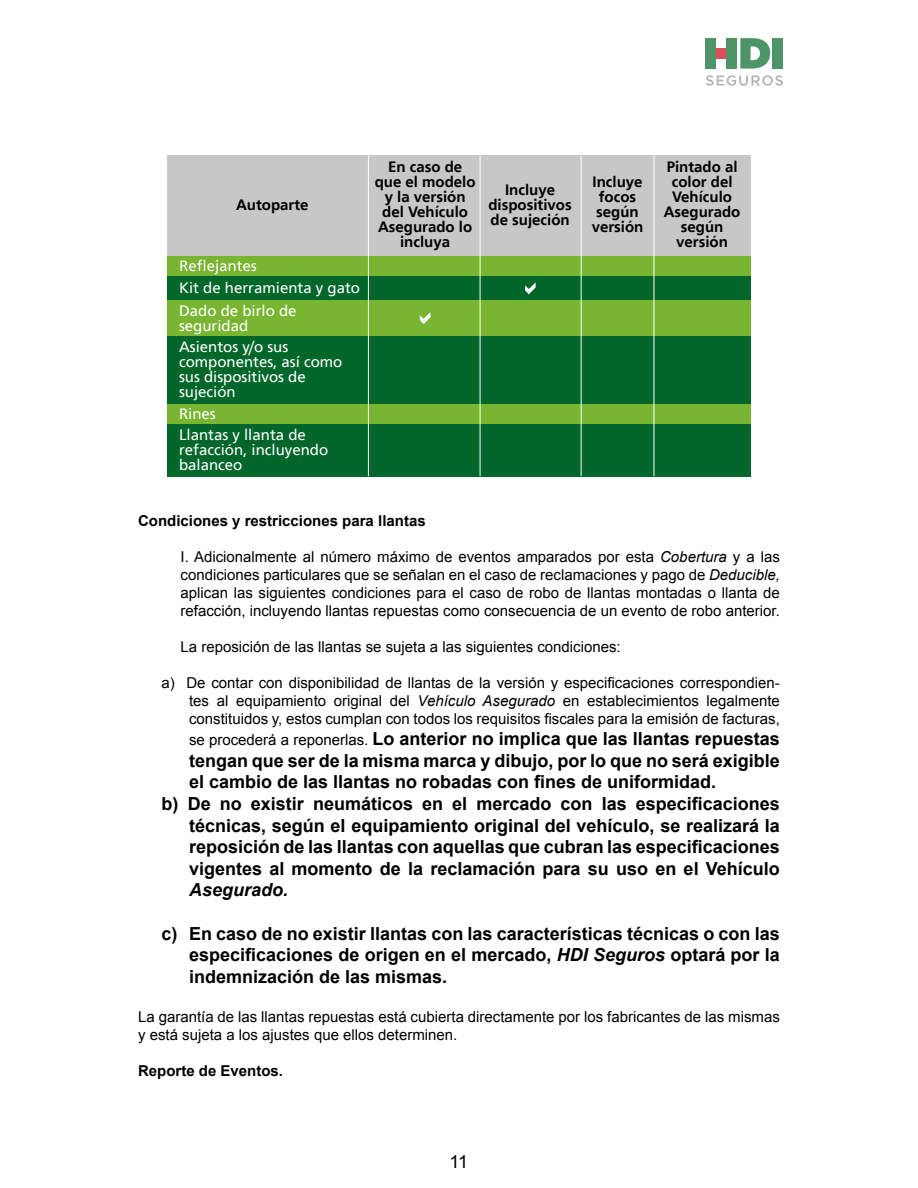
<style>
.page{position:relative;width:918px;height:1188px;background:#fff}
.page>*{position:absolute;margin:0;border:0;box-sizing:border-box;transform-origin:0 0}
.t1{font:700 18px/21.6px "Arial";color:#000;text-align:justify}
.t2{font:italic 700 18px "Arial";color:#000}
.t3{font:18px "Arial";color:#000}
.t4{font:15px/18px "Arial";color:#000;text-align:justify}
.t5{font:15px/15px "HDI Gerling Sans Bold";color:#000;text-align:center}
.t6{font:15px/15px "HDI Gerling Sans Regular";color:#fff}
.t7{font:700 15px "Arial";color:#000}
.s1{font-style:italic}
.s2{font-weight:400;font-size:15px}
</style>
<div class="page">
<svg style="left:706px;top:75px;width:77px;height:11px"></svg>
<svg style="left:740px;top:38px;width:30px;height:31px"></svg>
<div style="left:773px;top:38px;width:10px;height:31px;background:#4d9469"></div>
<div style="left:716px;top:48px;width:10px;height:10px;background:#db4d5d"></div>
<div style="left:726px;top:38px;width:10px;height:31px;background:#4d9469"></div>
<div style="left:706px;top:38px;width:10px;height:31px;background:#4d9469"></div>
<div style="left:167px;top:155px;width:584px;height:101px;background:#c7c7c7"></div>
<div style="left:167px;top:256px;width:584px;height:21px;background:#78b530"></div>
<svg style="left:180px;top:260px;width:76px;height:14px"></svg>
<div style="left:167px;top:300px;width:584px;height:36px;background:#78b530"></div>
<div style="left:167px;top:404px;width:584px;height:20px;background:#78b530"></div>
<div style="left:167px;top:277px;width:584px;height:23px;background:#006629"></div>
<div style="left:167px;top:336px;width:584px;height:68px;background:#006629"></div>
<div style="left:167px;top:424px;width:584px;height:52px;background:#006629"></div>
<svg style="left:420px;top:312px;width:10px;height:12px"></svg>
<svg style="left:525px;top:282px;width:11px;height:12px"></svg>
<hr style="left:368px;top:155px;width:1px;height:321px;background:#fff">
<hr style="left:480px;top:155px;width:1px;height:321px;background:#fff">
<hr style="left:581px;top:155px;width:1px;height:321px;background:#fff">
<hr style="left:654px;top:155px;width:1px;height:321px;background:#fff">
<p class="t5" style="left:236px;top:197px;width:74px">Autoparte</p>
<p class="t6" style="left:179px;top:280px;width:182px">Kit de herramienta y gato</p>
<p class="t6" style="left:179px;top:303px;width:119px">Dado de birlo de seguridad</p>
<p class="t6" style="left:179px;top:340px;width:165px">Asientos y/o sus componentes, así como sus dispositivos de sujeción</p>
<p class="t6" style="left:179px;top:428px;width:151px">Llantas y llanta de refacción, incluyendo balanceo</p>
<p class="t6" style="left:179px;top:406px;width:38px">Rines</p>
<p class="t5" style="left:375px;top:159px;width:102px">En caso de que el modelo y la versión del Vehículo<br>Asegurado lo incluya</p>
<p class="t5" style="left:488px;top:182px;width:85px">Incluye dispositivos de sujeción</p>
<p class="t5" style="left:592px;top:174px;width:53px">Incluye focos según versión</p>
<p class="t5" style="left:664px;top:159px;width:78px">Pintado al color del<br>Vehículo<br>Asegurado según versión</p>
<p class="t7" style="left:138px;top:510px;width:289px">Condiciones y restricciones para llantas</p>
<p class="t4" style="left:181px;top:547px;width:601px">I. Adicionalmente al número máximo de eventos amparados por esta <span class="s1">Cobertura</span> y a las condiciones particulares que se señalan en el caso de reclamaciones y pago de <span class="s1">Deducible, </span>aplican las siguientes condiciones para el caso de robo de llantas montadas o llanta de refacción, incluyendo llantas repuestas como consecuencia de un evento de robo anterior.</p>
<p class="t4" style="left:181px;top:637px;width:442px">La reposición de las llantas se sujeta a las siguientes condiciones:</p>
<p class="t4" style="left:189px;top:673px;width:592px;text-indent:-27px">a) De contar con disponibilidad de llantas de la versión y especificaciones correspondien&shy;tes al equipamiento original del <span class="s1">Vehículo Asegurado</span> en establecimientos legalmente constituidos y, estos cumplan con todos los requisitos fiscales para la emisión de facturas,</p>
<p class="t1" style="left:189px;top:729px;width:592px"><span class="s2">se procederá a reponerlas.</span> Lo anterior no implica que las llantas repuestas</p>
<p class="t1" style="left:189px;top:750px;width:592px">tengan que ser de la misma marca y dibujo, por lo que no será exigible</p>
<p class="t1" style="left:189px;top:772px;width:529px">el cambio de las llantas no robadas con fines de uniformidad.</p>
<p class="t1" style="left:162px;top:793px;width:620px">b) De no existir neumáticos en el mercado con las especificaciones</p>
<p class="t1" style="left:189px;top:815px;width:592px">técnicas, según el equipamiento original del vehículo, se realizará la</p>
<p class="t1" style="left:189px;top:837px;width:592px">reposición de las llantas con aquellas que cubran las especificaciones</p>
<p class="t1" style="left:189px;top:858px;width:592px">vigentes al momento de la reclamación para su uso en el Vehículo</p>
<p class="t2" style="left:189px;top:878px;width:101px">Asegurado.</p>
<p class="t1" style="left:189px;top:923px;width:592px;text-indent:-27px">c) En caso de no existir llantas con las características técnicas o con las especificaciones de origen en el mercado, <span class="s1">HDI Seguros</span> optará por la indemnización de las mismas.</p>
<p class="t4" style="left:138px;top:1008px;width:643px">La garantía de las llantas repuestas está cubierta directamente por los fabricantes de las mismas y está sujeta a los ajustes que ellos determinen.</p>
<p class="t7" style="left:138px;top:1061px;width:147px">Reporte de Eventos.</p>
<p class="t3" style="left:450px;top:1150px;width:20px">11</p>
</div>
